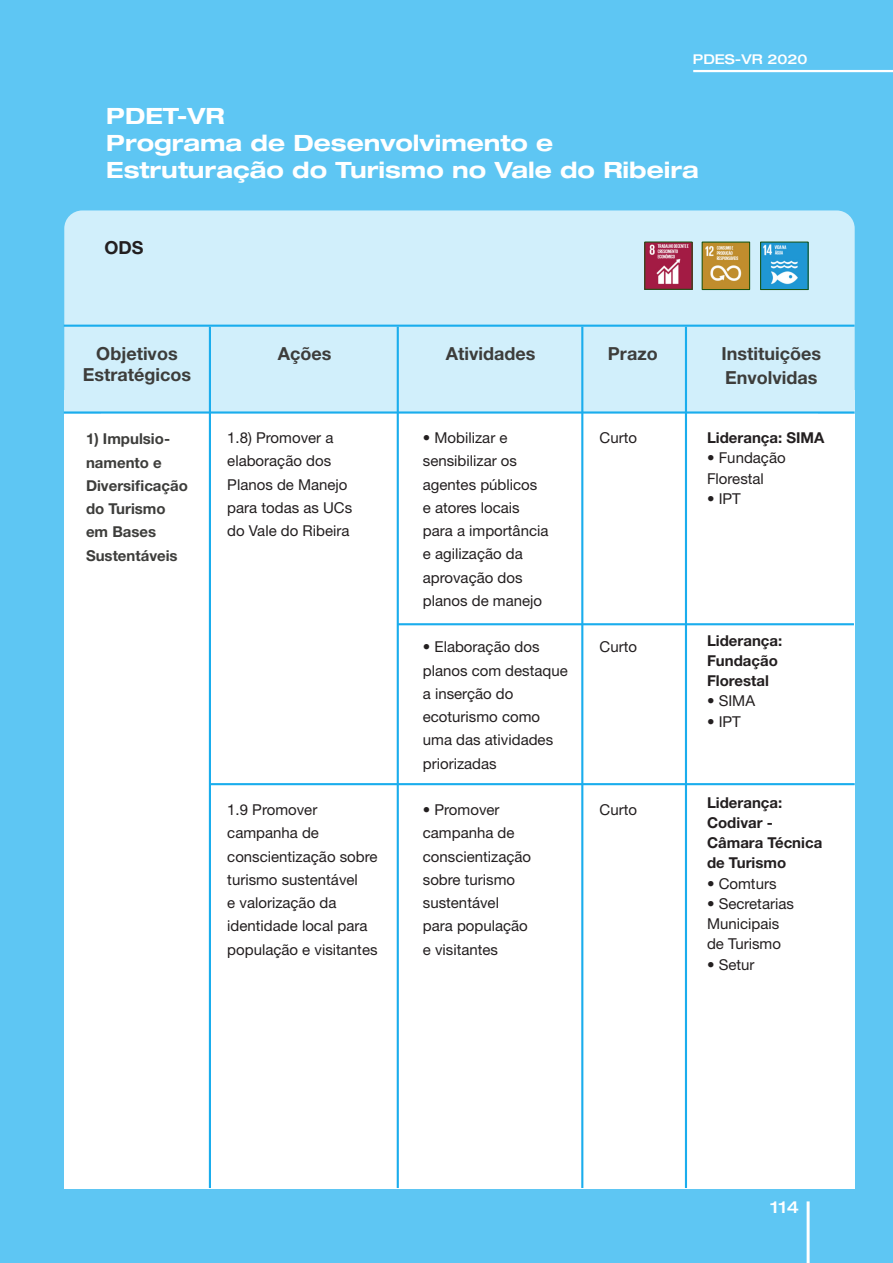
<style>
.page{position:relative;width:893px;height:1263px;background:#5ec6f3}
.page>*{position:absolute;margin:0;border:0;box-sizing:border-box;transform-origin:0 0}
.novo_titulo_pagina_B{font:700 expanded 22.5px "Helvetica Neue LT Std";color:#fff}
.Texto_corrido{font:700 18px/21.3px "Helvetica Neue LT Std";color:#3d3d3b;text-align:center}
.Texto_corrido-2{font:700 18px "Helvetica Neue LT Std";color:#231f20}
.t1{font:500 expanded 16.5px "Helvetica Neue LT Std";color:#fff}
.Texto_corrido-3{font:15px/23.2px "Helvetica Neue LT Std";color:#231f20}
.Texto_corrido-4{font:700 15px/20.2px "Helvetica Neue LT Std";color:#231f20}
.Texto_corrido-5{font:700 15px/23.2px "Helvetica Neue LT Std";color:#3d3d3b}
.t2{font:500 expanded 13.5px "Helvetica Neue LT Std";color:#fff}
</style>
<div class="page">
<div style="left:64px;top:413px;width:791px;height:775px;background:#fff"></div>
<div style="left:64px;top:210px;width:791px;height:203px;background:#d1effb;border-radius:18px"></div>
<div style="left:64px;top:390px;width:37px;height:23px;background:#d1effb"></div>
<hr style="left:397px;top:327px;width:2px;height:861px;background:#1aaded">
<hr style="left:581px;top:327px;width:2px;height:861px;background:#1aaded">
<hr style="left:685px;top:327px;width:2px;height:861px;background:#1aaded">
<hr style="left:64px;top:325px;width:791px;height:2px;background:#1aaded">
<hr style="left:209px;top:327px;width:2px;height:861px;background:#1aaded">
<hr style="left:210px;top:783px;width:645px;height:2px;background:#1aaded">
<hr style="left:397px;top:623px;width:457px;height:2px;background:#1aaded">
<hr style="left:807px;top:1201px;width:3px;height:62px;background:#fff">
<img style="left:646px;top:243px;width:45px;height:45px">
<div style="left:644px;top:241px;width:49px;height:49px;border:1px solid #1c5412"></div>
<img style="left:762px;top:244px;width:45px;height:44px">
<div style="left:760px;top:242px;width:49px;height:48px;border:1px solid #1c5412"></div>
<img style="left:704px;top:244px;width:44px;height:44px">
<div style="left:702px;top:242px;width:48px;height:48px;border:1px solid #1c5412"></div>
<div style="left:818px;top:390px;width:37px;height:23px;background:#d1effb"></div>
<hr style="left:64px;top:411px;width:791px;height:3px;background:#1aaded">
<hr style="left:693px;top:70px;width:200px;height:2px;background:#fff">
<p class="t2" style="left:693px;top:51px;width:116px">PDES-VR 2020</p>
<p class="novo_titulo_pagina_B" style="left:106px;top:102px;width:120px">PDET-VR</p>
<p class="novo_titulo_pagina_B" style="left:106px;top:129px;width:449px">Programa de Desenvolvimento e</p>
<p class="novo_titulo_pagina_B" style="left:106px;top:156px;width:594px">Estruturação do Turismo no Vale do Ribeira</p>
<p class="Texto_corrido-2" style="left:104px;top:237px;width:41px">ODS</p>
<p class="Texto_corrido" style="left:83px;top:342px;width:110px">Objetivos<br>Estratégicos</p>
<p class="Texto_corrido" style="left:278px;top:342px;width:55px">Ações</p>
<p class="Texto_corrido" style="left:446px;top:342px;width:91px">Atividades</p>
<p class="Texto_corrido" style="left:608px;top:342px;width:51px">Prazo</p>
<p class="Texto_corrido" style="left:721px;top:341px;width:101px;line-height:24.3px;text-align:left">Instituições<br>Envolvidas</p>
<p class="Texto_corrido-5" style="left:86px;top:427px;width:103px">1) Impulsio&shy;namento e<br>Diversificação do Turismo em Bases<br>Sustentáveis</p>
<p class="Texto_corrido-3" style="left:227px;top:426px;width:127px">1.8) Promover a elaboração dos<br>Planos de Manejo para todas as UCs do Vale do Ribeira</p>
<p class="Texto_corrido-3" style="left:227px;top:798px;width:152px">1.9 Promover campanha de conscientização sobre turismo sustentável<br>e valorização da identidade local para população e visitantes</p>
<p class="Texto_corrido-3" style="left:423px;top:426px;width:127px">• Mobilizar e sensibilizar os agentes públicos e atores locais para a importância e agilização da aprovação dos planos de manejo</p>
<p class="Texto_corrido-3" style="left:423px;top:635px;width:146px">• Elaboração dos planos com destaque a inserção do ecoturismo como uma das atividades priorizadas</p>
<p class="Texto_corrido-3" style="left:423px;top:798px;width:110px">• Promover campanha de conscientização sobre turismo sustentável para população e visitantes</p>
<p class="Texto_corrido-3" style="left:599px;top:426px;width:39px">Curto</p>
<p class="Texto_corrido-3" style="left:599px;top:635px;width:39px">Curto</p>
<p class="Texto_corrido-3" style="left:599px;top:798px;width:39px">Curto</p>
<p class="Texto_corrido-4" style="left:707px;top:427px;width:119px">Liderança: SIMA</p>
<p class="Texto_corrido-3" style="left:707px;top:448px;width:80px;line-height:20.2px">• Fundação<br>Florestal</p>
<p class="Texto_corrido-3" style="left:707px;top:487px;width:35px">• IPT</p>
<p class="Texto_corrido-4" style="left:707px;top:630px;width:77px">Liderança:<br>Fundação<br>Florestal</p>
<p class="Texto_corrido-3" style="left:707px;top:689px;width:50px">• SIMA</p>
<p class="Texto_corrido-3" style="left:707px;top:709px;width:35px">• IPT</p>
<p class="Texto_corrido-4" style="left:707px;top:792px;width:117px">Liderança:<br>Codivar -<br>Câmara Técnica de Turismo</p>
<p class="Texto_corrido-3" style="left:707px;top:871px;width:71px">• Comturs</p>
<p class="Texto_corrido-3" style="left:707px;top:893px;width:88px;line-height:20.2px">• Secretarias<br>Municipais de Turismo</p>
<p class="Texto_corrido-3" style="left:707px;top:952px;width:49px">• Setur</p>
<p class="t1" style="left:770px;top:1197px;width:30px">114</p>
</div>
